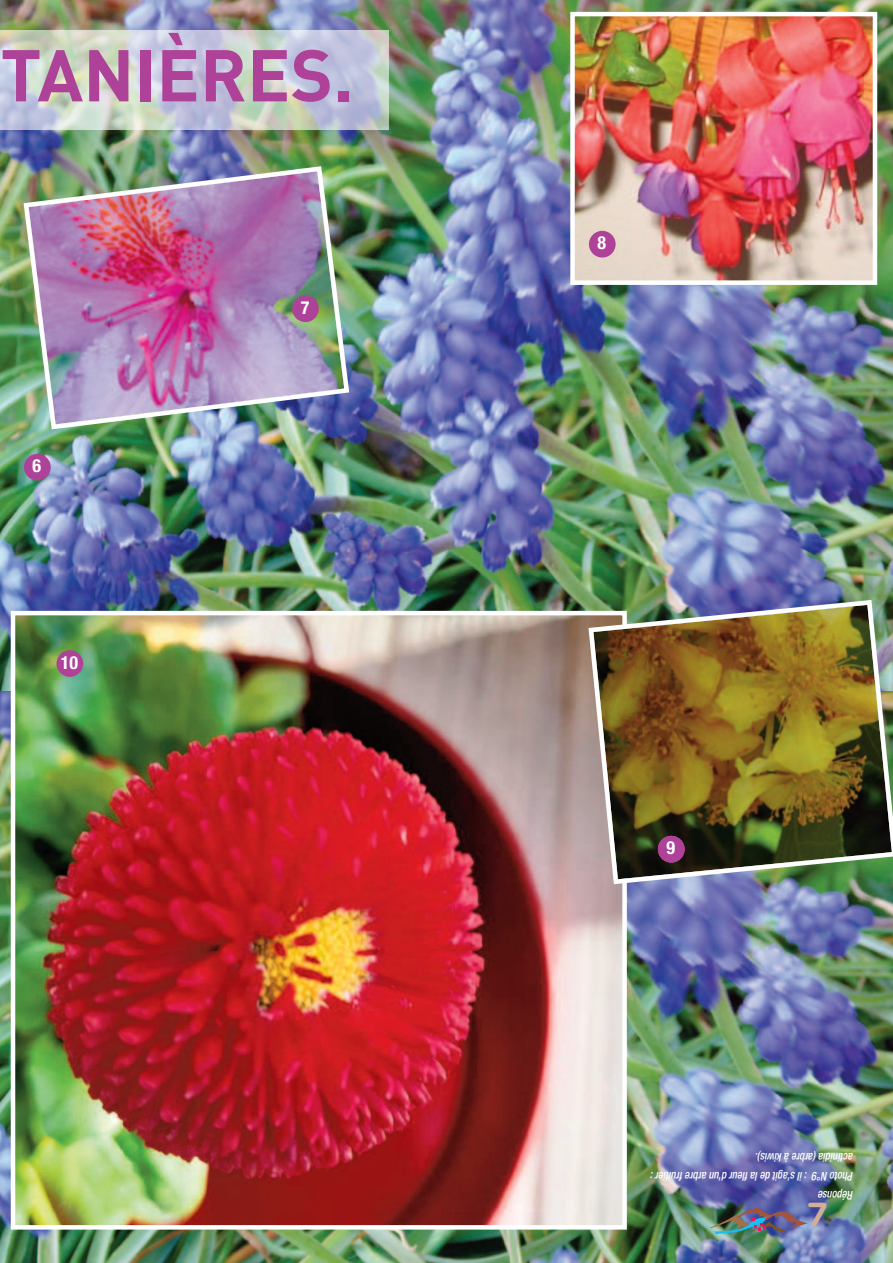
<style>
.page{position:relative;width:893px;height:1263px;background:#fff}
.page>*{position:absolute;margin:0;border:0;box-sizing:border-box;transform-origin:0 0}
.t1{font:700 72px "DIN";color:#ae4298}
.t2{font:600 36px "Omnes";color:#d1ae94}
.t3{font:700 condensed 18px "Helvetica Neue LT Pro";color:#fff}
.t4{font:italic 500 condensed 12px/18.6px "Helvetica Neue LT Pro";color:#fff;scale:.88 1}
</style>
<div class="page">
<img style="left:0;top:0;width:893px;height:1263px">
<img style="left:710px;top:1207px;width:98px;height:27px">
<img style="left:575px;top:17px;width:297px;height:263px">
<div style="left:570px;top:12px;width:307px;height:273px;border:4px solid #fff"></div>
<img style="left:16px;top:616px;width:606px;height:608px">
<div style="left:11px;top:611px;width:616px;height:618px;border:4px solid #fff"></div>
<img style="left:586px;top:597px;width:307px;height:290px">
<img style="left:21px;top:164px;width:331px;height:268px">
<div style="left:0;top:30px;width:389px;height:99px;background:#fff;opacity:.6"></div>
<div style="left:57px;top:650px;width:26px;height:27px;background:#ae4298;border-radius:50%"></div>
<div style="left:24px;top:454px;width:27px;height:26px;background:#ae4298;border-radius:50%"></div>
<div style="left:589px;top:231px;width:27px;height:27px;background:#ae4298;border-radius:50%"></div>
<div style="left:658px;top:836px;width:27px;height:26px;background:#ae4298;border-radius:50%"></div>
<div style="left:292px;top:295px;width:27px;height:27px;background:#ae4298;border-radius:50%"></div>
<h1 class="t1" style="left:0;top:43px;width:355px">TANIÈRES.</h1>
<h3 class="t3" style="left:33px;top:456px;width:10px">6</h3>
<h3 class="t3" style="left:61px;top:652px;width:19px">10</h3>
<h3 class="t3" style="left:301px;top:298px;width:10px">7</h3>
<h3 class="t3" style="left:598px;top:233px;width:10px">8</h3>
<h3 class="t3" style="left:667px;top:838px;width:10px">59</h3>
<p class="t4" style="left:853px;top:1203px;width:232px;rotate:-180deg">Réponse<br>Photo N°9 : il s'agit de la fleur d'un arbre fruitier : actinidia (arbre à kiwis).</p>
<h2 class="t2" style="left:808px;top:1193px;width:21px">7</h2>
</div>
